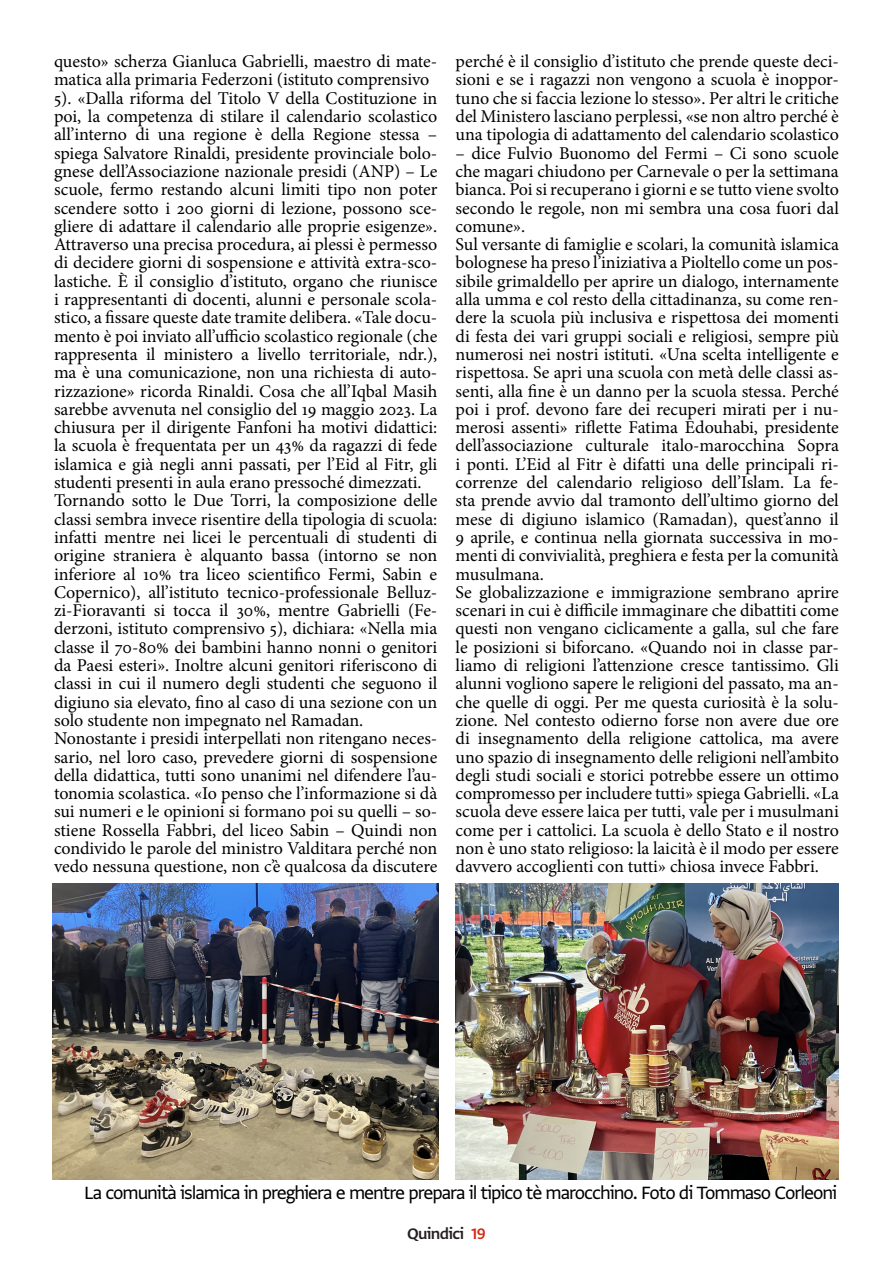
<style>
.page{position:relative;width:893px;height:1263px;background:#fff}
.page>*{position:absolute;margin:0;border:0;box-sizing:border-box;transform-origin:0 0}
.Dida_foto_apertura_articoli{font:21px "Greta Sans Std";letter-spacing:-.05em;color:#000}
.Testo_articolo{font:18px/18.3px "Minion Pro";letter-spacing:-.005em;color:#000;text-align:justify}
.t1{font:18px "Greta Sans Std Sm Bld";letter-spacing:-.04em;color:#231f20}
.s1{color:#d32d16}
</style>
<div class="page">
<img style="left:53px;top:883px;width:385px;height:297px">
<img style="left:456px;top:883px;width:383px;height:297px">
<p class="Testo_articolo" style="left:54px;top:52px;width:385px">questo» scherza Gianluca Gabrielli, maestro di mate&shy;matica alla primaria Federzoni (istituto comprensivo</p>
<p class="Testo_articolo" style="left:54px;top:89px;width:385px">5). «Dalla riforma del Titolo V della Costituzione in poi, la competenza di stilare il calendario scolastico all’interno di una regione è della Regione stessa – spiega Salvatore Rinaldi, presidente provinciale bolo&shy;gnese dell’Associazione nazionale presidi (ANP) – Le scuole, fermo restando alcuni limiti tipo non poter scendere sotto i 200 giorni di lezione, possono sce&shy;gliere di adattare il calendario alle proprie esigenze».<br>Attraverso una precisa procedura, ai plessi è permesso di decidere giorni di sospensione e attività extra-sco&shy;lastiche. È il consiglio d’istituto, organo che riunisce i rappresentanti di docenti, alunni e personale scola&shy;stico, a fissare queste date tramite delibera. «Tale docu&shy;mento è poi inviato all’ufficio scolastico regionale (che rappresenta il ministero a livello territoriale, ndr.), ma è una comunicazione, non una richiesta di auto&shy;rizzazione» ricorda Rinaldi. Cosa che all’Iqbal Masih sarebbe avvenuta nel consiglio del 19 maggio 2023. La chiusura per il dirigente Fanfoni ha motivi didattici: la scuola è frequentata per un 43% da ragazzi di fede islamica e già negli anni passati, per l’Eid al Fitr, gli studenti presenti in aula erano pressoché dimezzati.</p>
<p class="Testo_articolo" style="left:54px;top:491px;width:385px">Tornando sotto le Due Torri, la composizione delle classi sembra invece risentire della tipologia di scuola: infatti mentre nei licei le percentuali di studenti di origine straniera è alquanto bassa (intorno se non inferiore al 10% tra liceo scientifico Fermi, Sabin e Copernico), all’istituto tecnico-professionale Belluz&shy;zi-Fioravanti si tocca il 30%, mentre Gabrielli (Fe&shy;derzoni, istituto comprensivo 5), dichiara: «Nella mia classe il 70-80% dei bambini hanno nonni o genitori da Paesi esteri». Inoltre alcuni genitori riferiscono di classi in cui il numero degli studenti che seguono il digiuno sia elevato, fino al caso di una sezione con un solo studente non impegnato nel Ramadan.</p>
<p class="Testo_articolo" style="left:54px;top:729px;width:385px">Nonostante i presidi interpellati non ritengano neces&shy;sario, nel loro caso, prevedere giorni di sospensione della didattica, tutti sono unanimi nel difendere l’au&shy;tonomia scolastica. «Io penso che l’informazione si dà sui numeri e le opinioni si formano poi su quelli – so&shy;stiene Rossella Fabbri, del liceo Sabin – Quindi non condivido le parole del ministro Valditara perché non vedo nessuna questione, non c’è qualcosa da discutere</p>
<p class="Testo_articolo" style="left:456px;top:52px;width:385px">perché è il consiglio d’istituto che prende queste deci&shy;sioni e se i ragazzi non vengono a scuola è inoppor&shy;tuno che si faccia lezione lo stesso». Per altri le critiche del Ministero lasciano perplessi, «se non altro perché è una tipologia di adattamento del calendario scolastico</p>
<p class="Testo_articolo" style="left:456px;top:144px;width:385px">– dice Fulvio Buonomo del Fermi – Ci sono scuole che magari chiudono per Carnevale o per la settimana bianca. Poi si recuperano i giorni e se tutto viene svolto secondo le regole, non mi sembra una cosa fuori dal comune».</p>
<p class="Testo_articolo" style="left:456px;top:235px;width:385px">Sul versante di famiglie e scolari, la comunità islamica bolognese ha preso l’iniziativa a Pioltello come un pos&shy;sibile grimaldello per aprire un dialogo, internamente alla umma e col resto della cittadinanza, su come ren&shy;dere la scuola più inclusiva e rispettosa dei momenti di festa dei vari gruppi sociali e religiosi, sempre più numerosi nei nostri istituti. «Una scelta intelligente e rispettosa. Se apri una scuola con metà delle classi as&shy;senti, alla fine è un danno per la scuola stessa. Perché poi i prof. devono fare dei recuperi mirati per i nu&shy;merosi assenti» riflette Fatima Edouhabi, presidente dell’associazione culturale italo-marocchina Sopra i ponti. L’Eid al Fitr è difatti una delle principali ri&shy;correnze del calendario religioso dell’Islam. La fe&shy;sta prende avvio dal tramonto dell’ultimo giorno del mese di digiuno islamico (Ramadan), quest’anno il 9 aprile, e continua nella giornata successiva in mo&shy;menti di convivialità, preghiera e festa per la comunità musulmana.</p>
<p class="Testo_articolo" style="left:456px;top:583px;width:385px">Se globalizzazione e immigrazione sembrano aprire scenari in cui è difficile immaginare che dibattiti come questi non vengano ciclicamente a galla, sul che fare le posizioni si biforcano. «Quando noi in classe par&shy;liamo di religioni l’attenzione cresce tantissimo. Gli alunni vogliono sapere le religioni del passato, ma an&shy;che quelle di oggi. Per me questa curiosità è la solu&shy;zione. Nel contesto odierno forse non avere due ore di insegnamento della religione cattolica, ma avere uno spazio di insegnamento delle religioni nell’ambito degli studi sociali e storici potrebbe essere un ottimo compromesso per includere tutti» spiega Gabrielli. «La scuola deve essere laica per tutti, vale per i musulmani come per i cattolici. La scuola è dello Stato e il nostro non è uno stato religioso: la laicità è il modo per essere davvero accoglienti con tutti» chiosa invece Fabbri.</p>
<p class="Dida_foto_apertura_articoli" style="left:84px;top:1180px;width:754px">La comunità islamica in preghiera e mentre prepara il tipico tè marocchino. Foto di Tommaso Corleoni</p>
<p class="t1" style="left:407px;top:1223px;width:80px">Quindici <span class="s1">19</span></p>
</div>
